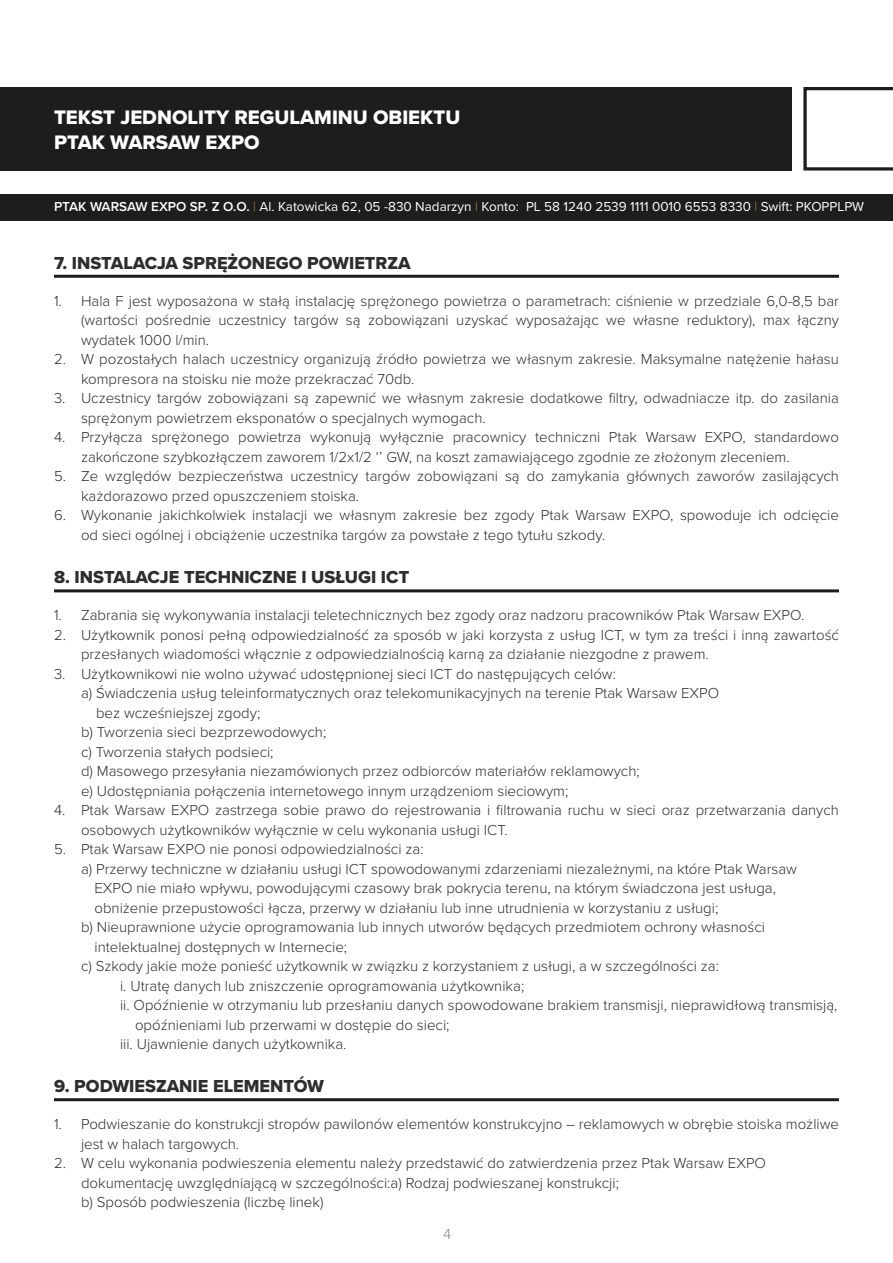
<style>
.page{position:relative;width:893px;height:1263px;background:#fff}
.page>*{position:absolute;margin:0;border:0;box-sizing:border-box;transform-origin:0 0}
.t1{font:20.25px/24.3px "Proxima Nova Extrabld";color:#fff}
.t2{font:18px "Proxima Nova Extrabld";color:#2e2d2c}
.t3{font:300 15px/19.5px "Proxima Nova";color:#2e2d2c}
.t4{font:300 15px "Proxima Nova";color:#878787}
.t5{font:13.5px "Proxima Nova";color:#fff}
.s1{font-weight:600}
.s2{font-family:"Proxima Nova T";font-weight:100;color:#dcb961}
</style>
<div class="page">
<div style="left:0;top:87px;width:792px;height:83px;background:#1d1d1b"></div>
<div style="left:0;top:194px;width:893px;height:26px;background:#1d1d1b"></div>
<svg style="left:803px;top:87px;width:90px;height:84px"></svg>
<hr style="left:54px;top:275px;width:785px;height:3px;background:#1d1d1b">
<hr style="left:54px;top:1098px;width:785px;height:3px;background:#1d1d1b">
<hr style="left:54px;top:589px;width:785px;height:3px;background:#1d1d1b">
<p class="t1" style="left:54px;top:105px;width:408px">TEKST JEDNOLITY REGULAMINU OBIEKTU<br>PTAK WARSAW EXPO</p>
<p class="t5" style="left:54px;top:197px;width:812px"><span class="s1">PTAK WARSAW EXPO SP. Z O.O.</span> <span class="s2">|</span> Al. Katowicka 62, 05 -830 Nadarzyn <span class="s2">|</span> Konto: PL 58 1240 2539 1111 0010 6553 8330 <span class="s2">|</span> Swift: PKOPPLPW</p>
<p class="t2" style="left:54px;top:249px;width:358px">7. INSTALACJA SPRĘŻONEGO POWIETRZA</p>
<p class="t3" style="left:81px;top:290px;width:759px;text-align:justify;text-indent:-27px">1. Hala F jest wyposażona w stałą instalację sprężonego powietrza o parametrach: ciśnienie w przedziale 6,0-8,5 bar (wartości pośrednie uczestnicy targów są zobowiązani uzyskać wyposażając we własne reduktory), max łączny wydatek 1000 l/min.</p>
<p class="t3" style="left:81px;top:349px;width:759px;text-indent:-27px">2. W pozostałych halach uczestnicy organizują źródło powietrza we własnym zakresie. Maksymalne natężenie hałasu kompresora na stoisku nie może przekraczać 70db.</p>
<p class="t3" style="left:81px;top:388px;width:759px;text-indent:-27px">3. Uczestnicy targów zobowiązani są zapewnić we własnym zakresie dodatkowe filtry, odwadniacze itp. do zasilania sprężonym powietrzem eksponatów o specjalnych wymogach.</p>
<p class="t3" style="left:81px;top:427px;width:759px;text-indent:-27px">4. Przyłącza sprężonego powietrza wykonują wyłącznie pracownicy techniczni Ptak Warsaw EXPO, standardowo zakończone szybkozłączem zaworem 1/2x1/2 ‘’ GW, na koszt zamawiającego zgodnie ze złożonym zleceniem.</p>
<p class="t3" style="left:81px;top:466px;width:759px;text-indent:-27px">5. Ze względów bezpieczeństwa uczestnicy targów zobowiązani są do zamykania głównych zaworów zasilających każdorazowo przed opuszczeniem stoiska.</p>
<p class="t3" style="left:81px;top:505px;width:759px;text-indent:-27px">6. Wykonanie jakichkolwiek instalacji we własnym zakresie bez zgody Ptak Warsaw EXPO, spowoduje ich odcięcie od sieci ogólnej i obciążenie uczestnika targów za powstałe z tego tytułu szkody.</p>
<p class="t2" style="left:54px;top:564px;width:357px">8. INSTALACJE TECHNICZNE I USŁUGI ICT</p>
<p class="t3" style="left:54px;top:605px;width:752px">1. Zabrania się wykonywania instalacji teletechnicznych bez zgody oraz nadzoru pracowników Ptak Warsaw EXPO.</p>
<p class="t3" style="left:81px;top:624px;width:759px;text-indent:-27px">2. Użytkownik ponosi pełną odpowiedzialność za sposób w jaki korzysta z usług ICT, w tym za treści i inną zawartość przesłanych wiadomości włącznie z odpowiedzialnością karną za działanie niezgodne z prawem.</p>
<p class="t3" style="left:54px;top:663px;width:563px">3. Użytkownikowi nie wolno używać udostępnionej sieci ICT do następujących celów:</p>
<p class="t3" style="left:81px;top:683px;width:640px">a) Świadczenia usług teleinformatycznych oraz telekomunikacyjnych na terenie Ptak Warsaw EXPO</p>
<p class="t3" style="left:96px;top:702px;width:166px">bez wcześniejszej zgody;</p>
<p class="t3" style="left:81px;top:722px;width:247px">b) Tworzenia sieci bezprzewodowych;</p>
<p class="t3" style="left:81px;top:741px;width:194px">c) Tworzenia stałych podsieci;</p>
<p class="t3" style="left:81px;top:761px;width:560px">d) Masowego przesyłania niezamówionych przez odbiorców materiałów reklamowych;</p>
<p class="t3" style="left:81px;top:780px;width:489px">e) Udostępniania połączenia internetowego innym urządzeniom sieciowym;</p>
<p class="t3" style="left:81px;top:800px;width:759px;text-indent:-27px">4. Ptak Warsaw EXPO zastrzega sobie prawo do rejestrowania i filtrowania ruchu w sieci oraz przetwarzania danych osobowych użytkowników wyłącznie w celu wykonania usługi ICT.</p>
<p class="t3" style="left:54px;top:839px;width:371px">5. Ptak Warsaw EXPO nie ponosi odpowiedzialności za:</p>
<p class="t3" style="left:81px;top:858px;width:717px">a) Przerwy techniczne w działaniu usługi ICT spowodowanymi zdarzeniami niezależnymi, na które Ptak Warsaw</p>
<p class="t3" style="left:94px;top:878px;width:683px">EXPO nie miało wpływu, powodującymi czasowy brak pokrycia terenu, na którym świadczona jest usługa,</p>
<p class="t3" style="left:94px;top:897px;width:625px">obniżenie przepustowości łącza, przerwy w działaniu lub inne utrudnienia w korzystaniu z usługi;</p>
<p class="t3" style="left:81px;top:917px;width:685px">b) Nieuprawnione użycie oprogramowania lub innych utworów będących przedmiotem ochrony własności</p>
<p class="t3" style="left:94px;top:936px;width:254px">intelektualnej dostępnych w Internecie;</p>
<p class="t3" style="left:81px;top:956px;width:639px">c) Szkody jakie może ponieść użytkownik w związku z korzystaniem z usługi, a w szczególności za:</p>
<p class="t3" style="left:120px;top:975px;width:406px">i. Utratę danych lub zniszczenie oprogramowania użytkownika;</p>
<p class="t3" style="left:120px;top:995px;width:719px">ii. Opóźnienie w otrzymaniu lub przesłaniu danych spowodowane brakiem transmisji, nieprawidłową transmisją,</p>
<p class="t3" style="left:135px;top:1014px;width:316px">opóźnieniami lub przerwami w dostępie do sieci;</p>
<p class="t3" style="left:120px;top:1034px;width:228px">iii. Ujawnienie danych użytkownika.</p>
<p class="t2" style="left:54px;top:1073px;width:271px">9. PODWIESZANIE ELEMENTÓW</p>
<p class="t3" style="left:81px;top:1113px;width:759px;text-indent:-27px">1. Podwieszanie do konstrukcji stropów pawilonów elementów konstrukcyjno – reklamowych w obrębie stoiska możliwe jest w halach targowych.</p>
<p class="t3" style="left:81px;top:1152px;width:686px;text-indent:-27px">2. W celu wykonania podwieszenia elementu należy przedstawić do zatwierdzenia przez Ptak Warsaw EXPO dokumentację uwzględniającą w szczególności:a) Rodzaj podwieszanej konstrukcji;<br>b) Sposób podwieszenia (liczbę linek)</p>
<p class="t4" style="left:443px;top:1223px;width:10px">4</p>
</div>
